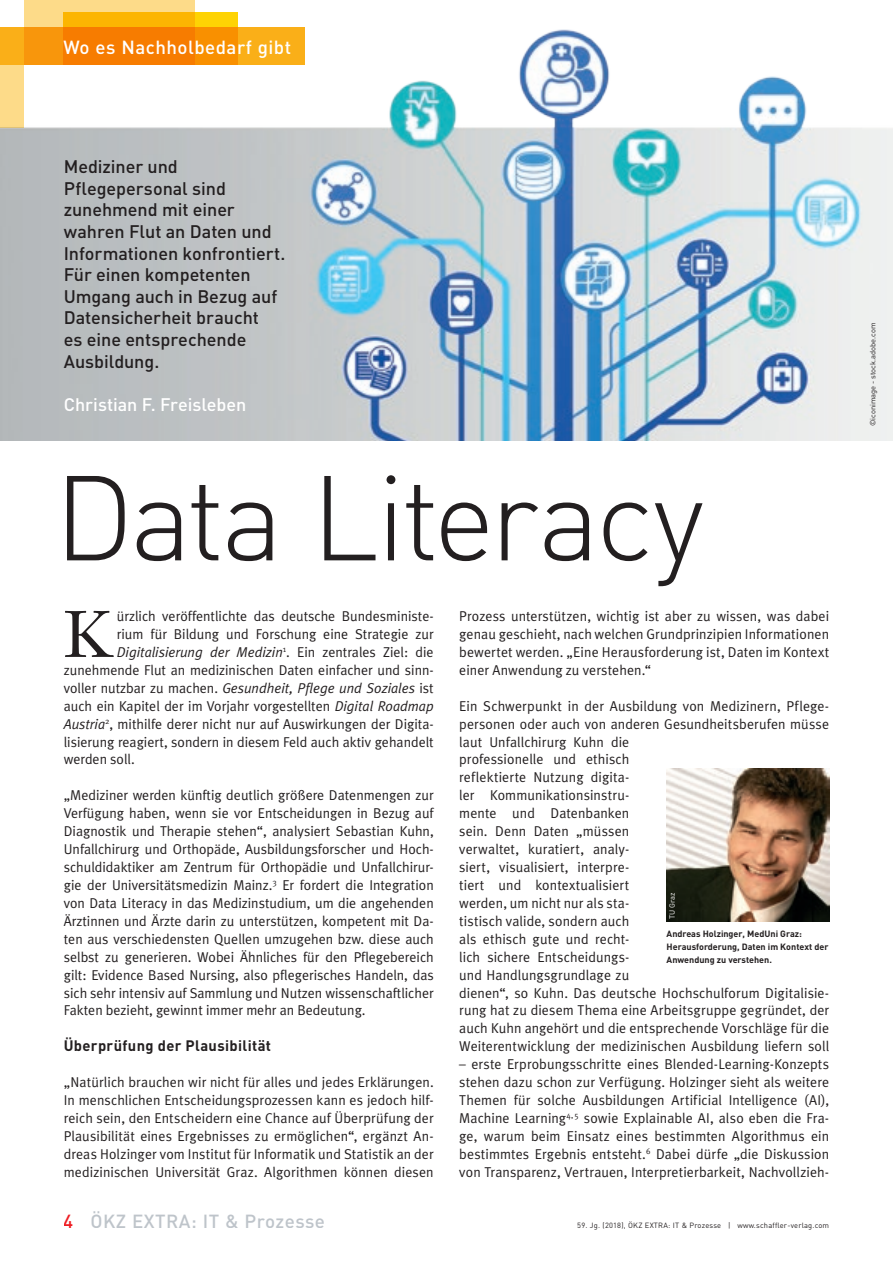
<style>
.page{position:relative;width:893px;height:1263px;background:#fff}
.page>*{position:absolute;margin:0;border:0;box-sizing:border-box;transform-origin:0 0}
.t1{font:118.5px "DIN Light Alternate";letter-spacing:-.035em;color:#231f20}
.t2{font:64.5px "Janson Text LT Std";color:#231f20}
.t3{font:500 18.75px "DIN";letter-spacing:.025em;color:#bec4ca}
.t4{font:500 18.75px "DIN";letter-spacing:.025em;color:#fff}
.t5{font:500 18px/21.6px "DIN";letter-spacing:-.005em;color:#231f20}
.t6{font:500 18px "DIN";letter-spacing:-.005em;color:#fff}
.t7{font:700 15px "DIN";letter-spacing:.025em;color:#231f20}
.t8{font:14.25px/17.9px "Meta Plus Normal";letter-spacing:.005em;color:#231f20;text-align:justify}
.t9{font:italic 14.25px "Meta Plus Normal";color:#231f20}
.t10{font:700 9px/12.8px "DIN";color:#231f20}
.t11{font:7.5px "DIN";letter-spacing:.025em;color:#231f20}
.t12{font:7.5px "DIN";color:#231f20}
.t13{font:7.5px "DIN";color:#fff}
.s1{font-style:normal}
.s2{font-style:italic}
.s3{color:#ee1d23}
</style>
<div class="page">
<img style="left:0;top:12px;width:893px;height:429px">
<img style="left:667px;top:768px;width:162px;height:154px">
<div style="left:0;top:28px;width:304px;height:37px;background:#faaf18"></div>
<svg style="left:24px;top:0;width:171px;height:65px;background:#fbc158"></svg>
<div style="left:0;top:65px;width:24px;height:63px;background:#fddb89"></div>
<svg style="left:64px;top:13px;width:174px;height:52px;background:#f89000"></svg>
<h3 class="t4" style="left:64px;top:35px;width:229px">Wo es Nachholbedarf gibt</h3>
<p class="t5" style="left:64px;top:155px;width:223px">Mediziner und<br>Pflegepersonal sind zunehmend mit einer wahren Flut an Daten und<br>Informationen konfrontiert.<br>Für einen kompetenten<br>Umgang auch in Bezug auf<br>Datensicherheit braucht<br>es eine entsprechende<br>Ausbildung.</p>
<p class="t6" style="left:64px;top:393px;width:184px">Christian F. Freisleben</p>
<h1 class="t1" style="left:54px;top:445px;width:652px">Data Literacy</h1>
<h2 class="t2" style="left:64px;top:594px;width:49px">K</h2>
<p class="t8" style="left:117px;top:607px;width:318px">ürzlich veröffentlichte das deutsche Bundesministe-</p>
<p class="t8" style="left:117px;top:625px;width:318px">rium für Bildung und Forschung eine Strategie zur</p>
<p class="t9" style="left:117px;top:644px;width:318px">Digitalisierung der Medizin<sup>1</sup><span class="s1">. Ein zentrales Ziel: die</span></p>
<p class="t8" style="left:64px;top:661px;width:371px">zunehmende Flut an medizinischen Daten einfacher und sinn-</p>
<p class="t9" style="left:64px;top:679px;width:371px"><span class="s1">voller nutzbar zu machen.</span> Gesundheit, Pflege und Soziales <span class="s1">ist</span></p>
<p class="t8" style="left:64px;top:697px;width:371px">auch ein Kapitel der im Vorjahr vorgestellten <span class="s2">Digital Roadmap</span></p>
<p class="t8" style="left:64px;top:714px;width:371px"><span class="s2">Austria</span><sup>2</sup>, mithilfe derer nicht nur auf Auswirkungen der Digita-</p>
<p class="t8" style="left:64px;top:732px;width:371px">lisierung reagiert, sondern in diesem Feld auch aktiv gehandelt</p>
<p class="t8" style="left:64px;top:750px;width:72px">werden soll.</p>
<p class="t8" style="left:64px;top:786px;width:371px">„Mediziner werden künftig deutlich größere Datenmengen zur Verfügung haben, wenn sie vor Entscheidungen in Bezug auf Diagnostik und Therapie stehen“, analysiert Sebastian Kuhn, Unfallchirurg und Orthopäde, Ausbildungsforscher und Hoch&shy;schuldidaktiker am Zentrum für Orthopädie und Unfallchirur&shy;gie der Universitätsmedizin Mainz.<sup>3</sup> Er fordert die Integration von Data Literacy in das Medizinstudium, um die angehenden Ärztinnen und Ärzte darin zu unterstützen, kompetent mit Da&shy;ten aus verschiedensten Quellen umzugehen bzw. diese auch selbst zu generieren. Wobei Ähnliches für den Pflegebereich gilt: Evidence Based Nursing, also pflegerisches Handeln, das sich sehr intensiv auf Sammlung und Nutzen wissenschaftlicher Fakten bezieht, gewinnt immer mehr an Bedeutung.</p>
<p class="t7" style="left:64px;top:1036px;width:209px">Überprüfung der Plausibilität</p>
<p class="t8" style="left:64px;top:1073px;width:371px">„Natürlich brauchen wir nicht für alles und jedes Erklärungen.<br>In menschlichen Entscheidungsprozessen kann es jedoch hilf&shy;reich sein, den Entscheidern eine Chance auf Überprüfung der Plausibilität eines Ergebnisses zu ermöglichen“, ergänzt An&shy;dreas Holzinger vom Institut für Informatik und Statistik an der medizinischen Universität Graz. Algorithmen können diesen</p>
<p class="t8" style="left:459px;top:607px;width:371px">Prozess unterstützen, wichtig ist aber zu wissen, was dabei genau geschieht, nach welchen Grundprinzipien Informationen bewertet werden. „Eine Herausforderung ist, Daten im Kontext einer Anwendung zu verstehen.“</p>
<p class="t8" style="left:459px;top:697px;width:371px;text-align:left">Ein Schwerpunkt in der Ausbildung von Medizinern, Pflege&shy;personen oder auch von anderen Gesundheitsberufen müsse laut Unfallchirurg Kuhn die<br>professionelle und ethisch<br>reflektierte Nutzung digita-<br>ler Kommunikationsinstru-<br>mente und Datenbanken<br>sein. Denn Daten „müssen<br>verwaltet, kuratiert, analy-<br>siert, visualisiert, interpre-<br>tiert und kontextualisiert<br>werden, um nicht nur als sta-<br>tistisch valide, sondern auch<br>als ethisch gute und recht-<br>lich sichere Entscheidungs-<br>und Handlungsgrundlage zu<br>dienen“, so Kuhn. Das deutsche Hochschulforum Digitalisie&shy;rung hat zu diesem Thema eine Arbeitsgruppe gegründet, der auch Kuhn angehört und die entsprechende Vorschläge für die Weiterentwicklung der medizinischen Ausbildung liefern soll</p>
<p class="t8" style="left:459px;top:1055px;width:371px">– erste Erprobungsschritte eines Blended-Learning-Konzepts stehen dazu schon zur Verfügung. Holzinger sieht als weitere Themen für solche Ausbildungen Artificial Intelligence (AI), Machine Learning<sup>4,5</sup> sowie Explainable AI, also eben die Fra&shy;ge, warum beim Einsatz eines bestimmten Algorithmus ein bestimmtes Ergebnis entsteht.<sup>6</sup> Dabei dürfe „die Diskussion von Transparenz, Vertrauen, Interpretierbarkeit, Nachvollzieh-</p>
<p class="t13" style="left:668px;top:919px;width:28px;rotate:-90deg">TU Graz</p>
<p class="t10" style="left:667px;top:927px;width:163px">Andreas Holzinger, MedUni Graz:<br>Herausforderung, Daten im Kontext der<br>Anwendung zu verstehen.</p>
<h3 class="t3" style="left:64px;top:1209px;width:263px"><span class="s3">4</span> ÖKZ EXTRA: IT &amp; Prozesse</h3>
<p class="t11" style="left:577px;top:1220px;width:253px">59. Jg. (2018), ÖKZ EXTRA: IT &amp; Prozesse | www.schaffler-verlag.com</p>
<p class="t12" style="left:868px;top:426px;width:105px;rotate:-90deg">©iconimage - stock.adobe.com</p>
</div>
